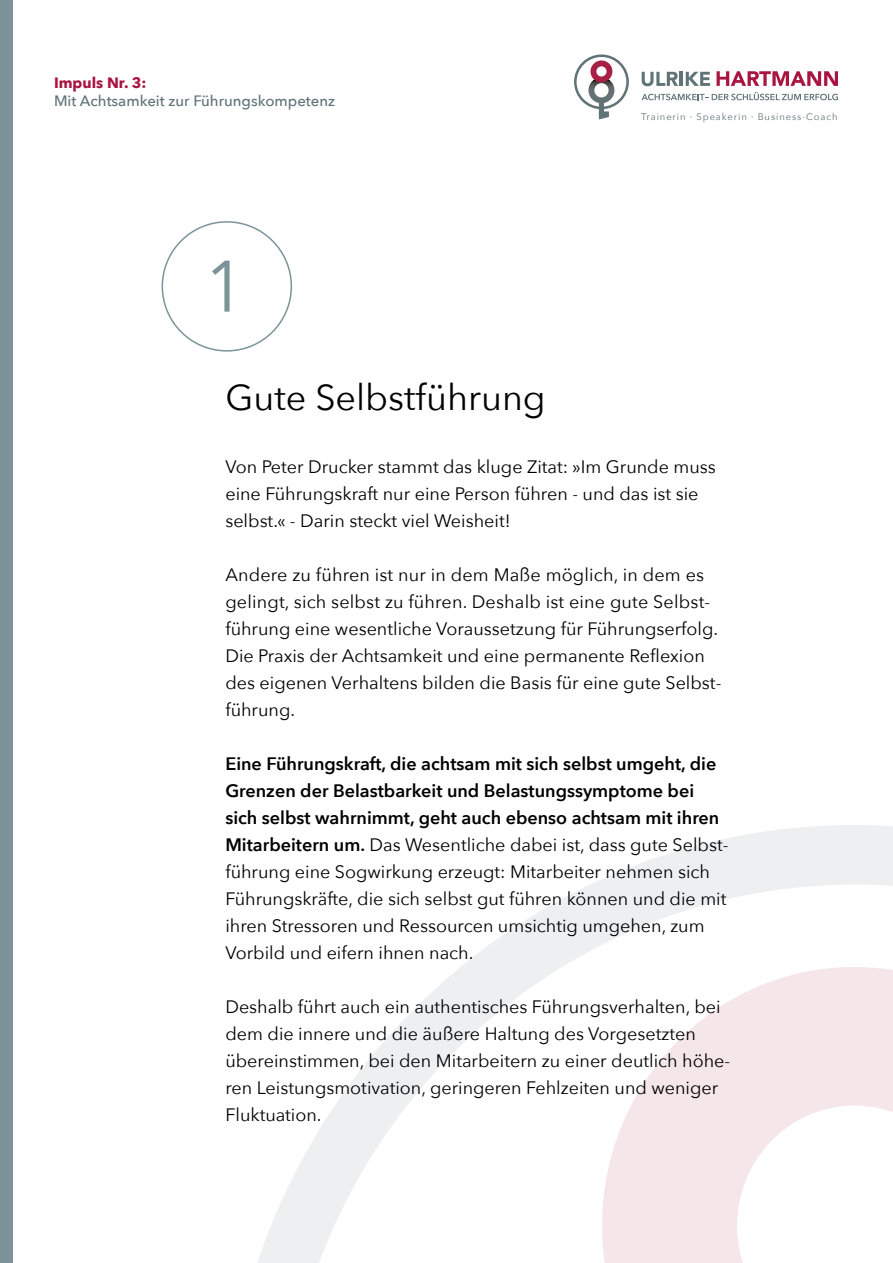
<style>
.page{position:relative;width:893px;height:1263px;background:#fff}
.page>*{position:absolute;margin:0;border:0;box-sizing:border-box;transform-origin:0 0}
.t1{font:72px "Avenir Next";color:#7c9399}
.t2{font:36px "Avenir Next";color:#000}
.t3{font:18px/27px "Avenir Next";color:#000}
.t4{font:500 15px "Avenir Next";color:#607377}
.t5{font:700 15px "Avenir Next";color:#a91440}
.t6{font:9.45px "Avenir Next";letter-spacing:.095em;color:#607377}
.s1{font-weight:600}
</style>
<div class="page">
<svg style="left:258px;top:825px;width:635px;height:438px"></svg>
<svg style="left:602px;top:967px;width:291px;height:296px;fill:#f5e6ea"></svg>
<div style="left:0;top:0;width:13px;height:1263px;background:#7c9399"></div>
<svg style="left:642px;top:72px;width:36px;height:14px"></svg>
<hr style="left:680px;top:72px;width:3px;height:14px;background:#607377">
<svg style="left:686px;top:72px;width:24px;height:14px"></svg>
<svg style="left:717px;top:71px;width:121px;height:15px"></svg>
<svg style="left:642px;top:92px;width:196px;height:8px"></svg>
<svg style="left:574px;top:54px;width:55px;height:65px"></svg>
<p class="t5" style="left:54px;top:69px;width:94px">Impuls Nr. 3:</p>
<p class="t4" style="left:54px;top:88px;width:283px">Mit Achtsamkeit zur Führungskompetenz</p>
<h1 class="t1" style="left:204px;top:226px;width:43px">1</h1>
<h2 class="t2" style="left:225px;top:367px;width:322px">Gute Selbstführung</h2>
<p class="t6" style="left:641px;top:109px;width:198px">Trainerin · Speakerin · Business-Coach</p>
<p class="t3" style="left:225px;top:452px;width:492px">Von Peter Drucker stammt das kluge Zitat: »Im Grunde muss eine Führungskraft nur eine Person führen - und das ist sie selbst.« - Darin steckt viel Weisheit!</p>
<p class="t3" style="left:225px;top:560px;width:498px">Andere zu führen ist nur in dem Maße möglich, in dem es gelingt, sich selbst zu führen. Deshalb ist eine gute Selbst&shy;führung eine wesentliche Voraussetzung für Führungserfolg.<br>Die Praxis der Achtsamkeit und eine permanente Reflexion des eigenen Verhaltens bilden die Basis für eine gute Selbst&shy;führung.</p>
<p class="t3" style="left:225px;top:749px;width:505px"><span class="s1">Eine Führungskraft, die achtsam mit sich selbst umgeht, die Grenzen der Belastbarkeit und Belastungssymptome bei sich selbst wahrnimmt, geht auch ebenso achtsam mit ihren Mitarbeitern um.</span> Das Wesentliche dabei ist, dass gute Selbst&shy;führung eine Sogwirkung erzeugt: Mitarbeiter nehmen sich Führungskräfte, die sich selbst gut führen können und die mit ihren Stressoren und Ressourcen umsichtig umgehen, zum Vorbild und eifern ihnen nach.</p>
<p class="t3" style="left:225px;top:992px;width:506px">Deshalb führt auch ein authentisches Führungsverhalten, bei dem die innere und die äußere Haltung des Vorgesetzten übereinstimmen, bei den Mitarbeitern zu einer deutlich höhe&shy;ren Leistungsmotivation, geringeren Fehlzeiten und weniger Fluktuation.</p>
</div>
